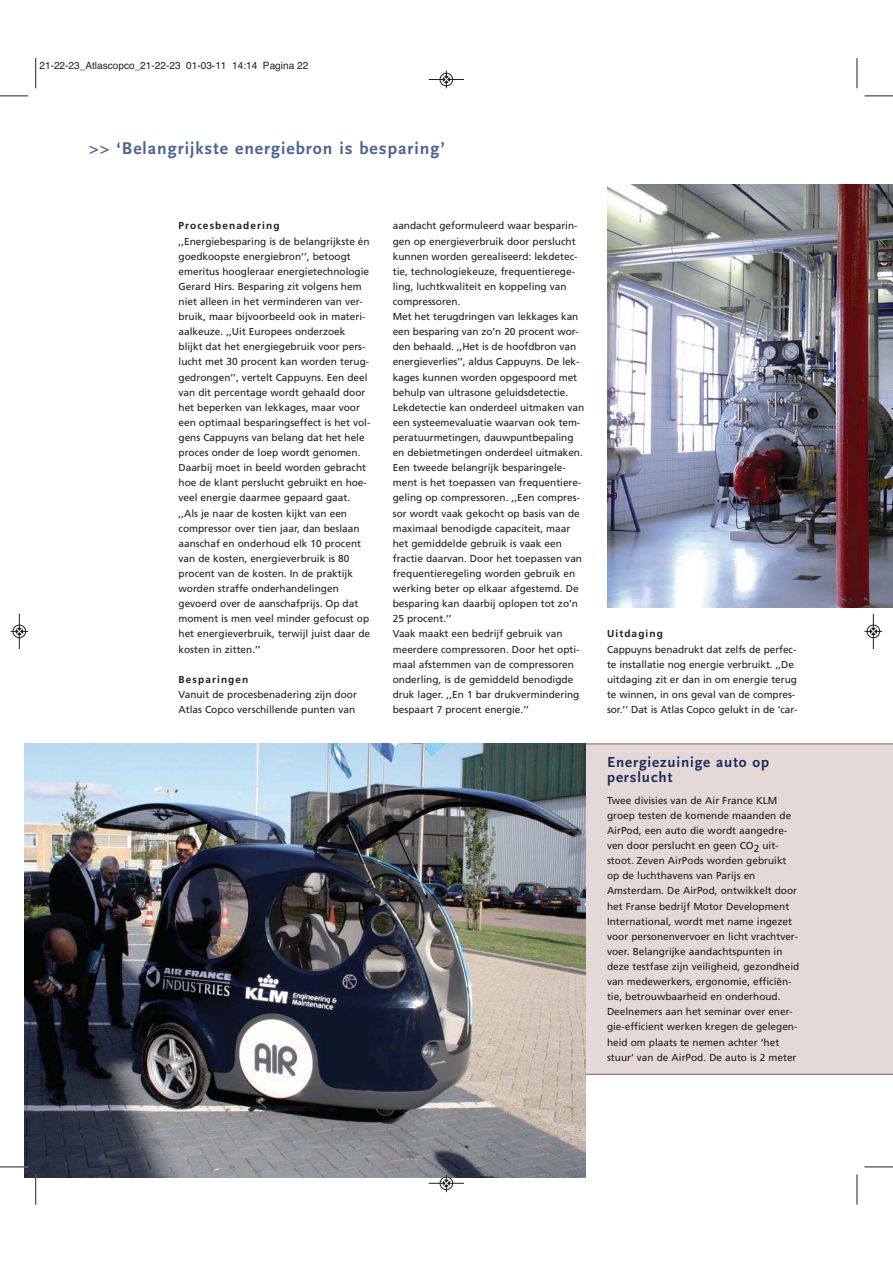
<style>
.page{position:relative;width:893px;height:1263px;background:#fff}
.page>*{position:absolute;margin:0;border:0;box-sizing:border-box;transform-origin:0 0}
.t1{font:700 17.7px "Scala Sans";letter-spacing:.055em;color:#4b648f}
.t2{font:700 15.15px/15.1px "Scala Sans";letter-spacing:.055em;color:#1a2e5a}
.t3{font:10.05px/15.1px "Frutiger";color:#201d1d}
.t4{font:10.05px "Helvetica";color:#231f20}
.t5{font:700 10.05px "Frutiger";letter-spacing:.11em;color:#201d1d}
</style>
<div class="page">
<div style="left:585px;top:743px;width:308px;height:332px;background:#e5d9d8"></div>
<img style="left:25px;top:743px;width:560px;height:435px">
<img style="left:607px;top:184px;width:286px;height:423px">
<hr style="left:35px;top:58px;width:1px;height:30px;background:#231f20">
<svg style="left:0;top:95px;width:28px;height:2px"></svg>
<hr style="left:857px;top:58px;width:1px;height:30px;background:#231f20">
<svg style="left:864px;top:95px;width:29px;height:2px"></svg>
<hr style="left:35px;top:1174px;width:1px;height:31px;background:#231f20">
<svg style="left:0;top:1167px;width:28px;height:1px"></svg>
<hr style="left:857px;top:1174px;width:1px;height:31px;background:#231f20">
<svg style="left:864px;top:1167px;width:29px;height:1px"></svg>
<hr style="left:429px;top:79px;width:35px;height:1px;background:#231f20">
<div style="left:440px;top:73px;width:13px;height:13px;border:1px solid #231f20;border-radius:50%"></div>
<svg style="left:443px;top:71px;width:6px;height:17px"></svg>
<hr style="left:429px;top:1183px;width:35px;height:1px;background:#231f20">
<div style="left:440px;top:1177px;width:13px;height:13px;border:1px solid #231f20;border-radius:50%"></div>
<svg style="left:443px;top:1174px;width:6px;height:18px"></svg>
<hr style="left:19px;top:614px;width:1px;height:35px;background:#231f20">
<div style="left:13px;top:625px;width:13px;height:13px;border:1px solid #231f20;border-radius:50%"></div>
<svg style="left:11px;top:628px;width:17px;height:7px"></svg>
<div style="left:866px;top:625px;width:14px;height:13px;border:1px solid #fff;border-radius:50%"></div>
<hr style="left:873px;top:614px;width:1px;height:35px;background:#231f20">
<div style="left:867px;top:625px;width:13px;height:13px;border:1px solid #231f20;border-radius:50%"></div>
<svg style="left:864px;top:628px;width:18px;height:7px"></svg>
<p class="t4" style="left:39px;top:62px;width:270px">21-22-23_Atlascopco_21-22-23 01-03-11 14:14 Pagina 22</p>
<h1 class="t1" style="left:89px;top:141px;width:357px">&gt;&gt; ‘Belangrijkste energiebron is besparing’</h1>
<p class="t5" style="left:179px;top:222px;width:103px">Procesbenadering</p>
<p class="t3" style="left:179px;top:234px;width:193px">,,Energiebesparing is de belangrijkste én goedkoopste energiebron’’, betoogt emeritus hoogleraar energietechnologie Gerard Hirs. Besparing zit volgens hem niet alleen in het verminderen van ver&shy;bruik, maar bijvoorbeeld ook in materi&shy;aalkeuze. ,,Uit Europees onderzoek blijkt dat het energiegebruik voor pers&shy;lucht met 30 procent kan worden terug&shy;gedrongen’’, vertelt Cappuyns. Een deel van dit percentage wordt gehaald door het beperken van lekkages, maar voor een optimaal besparingseffect is het vol&shy;gens Cappuyns van belang dat het hele proces onder de loep wordt genomen.<br>Daarbij moet in beeld worden gebracht hoe de klant perslucht gebruikt en hoe&shy;veel energie daarmee gepaard gaat. ,,Als je naar de kosten kijkt van een compressor over tien jaar, dan beslaan aanschaf en onderhoud elk 10 procent van de kosten, energieverbruik is 80 procent van de kosten. In de praktijk worden straffe onderhandelingen gevoerd over de aanschafprijs. Op dat moment is men veel minder gefocust op het energieverbruik, terwijl juist daar de kosten in zitten.’’</p>
<p class="t5" style="left:179px;top:675px;width:71px">Besparingen</p>
<p class="t3" style="left:179px;top:688px;width:180px">Vanuit de procesbenadering zijn door<br>Atlas Copco verschillende punten van</p>
<p class="t3" style="left:393px;top:219px;width:193px">aandacht geformuleerd waar besparin&shy;gen op energieverbruik door perslucht kunnen worden gerealiseerd: lekdetec&shy;tie, technologiekeuze, frequentierege&shy;ling, luchtkwaliteit en koppeling van compressoren.<br>Met het terugdringen van lekkages kan een besparing van zo’n 20 procent wor&shy;den behaald. ,,Het is de hoofdbron van energieverlies’’, aldus Cappuyns. De lek&shy;kages kunnen worden opgespoord met behulp van ultrasone geluidsdetectie.<br>Lekdetectie kan onderdeel uitmaken van een systeemevaluatie waarvan ook tem&shy;peratuurmetingen, dauwpuntbepaling en debietmetingen onderdeel uitmaken.<br>Een tweede belangrijk besparingele&shy;ment is het toepassen van frequentiere&shy;geling op compressoren. ,,Een compres&shy;sor wordt vaak gekocht op basis van de maximaal benodigde capaciteit, maar het gemiddelde gebruik is vaak een fractie daarvan. Door het toepassen van frequentieregeling worden gebruik en werking beter op elkaar afgestemd. De besparing kan daarbij oplopen tot zo’n 25 procent.’’<br>Vaak maakt een bedrijf gebruik van meerdere compressoren. Door het opti&shy;maal afstemmen van de compressoren onderling, is de gemiddeld benodigde druk lager. ,,En 1 bar drukvermindering bespaart 7 procent energie.’’</p>
<p class="t5" style="left:607px;top:630px;width:57px">Uitdaging</p>
<p class="t3" style="left:607px;top:642px;width:192px">Cappuyns benadrukt dat zelfs de perfec&shy;te installatie nog energie verbruikt. ,,De uitdaging zit er dan in om energie terug te winnen, in ons geval van de compres&shy;sor.’’ Dat is Atlas Copco gelukt in de ‘car-</p>
<h2 class="t2" style="left:607px;top:756px;width:164px">Energiezuinige auto op perslucht</h2>
<p class="t3" style="left:607px;top:793px;width:194px">Twee divisies van de Air France KLM groep testen de komende maanden de AirPod, een auto die wordt aangedre&shy;ven door perslucht en geen CO2 uit&shy;stoot. Zeven AirPods worden gebruikt op de luchthavens van Parijs en Amsterdam. De AirPod, ontwikkelt door het Franse bedrijf Motor Development International, wordt met name ingezet voor personenvervoer en licht vrachtver&shy;voer. Belangrijke aandachtspunten in deze testfase zijn veiligheid, gezondheid van medewerkers, ergonomie, efficiën&shy;tie, betrouwbaarheid en onderhoud.<br>Deelnemers aan het seminar over ener&shy;gie-efficient werken kregen de gelegen&shy;heid om plaats te nemen achter ‘het stuur’ van de AirPod. De auto is 2 meter</p>
</div>
